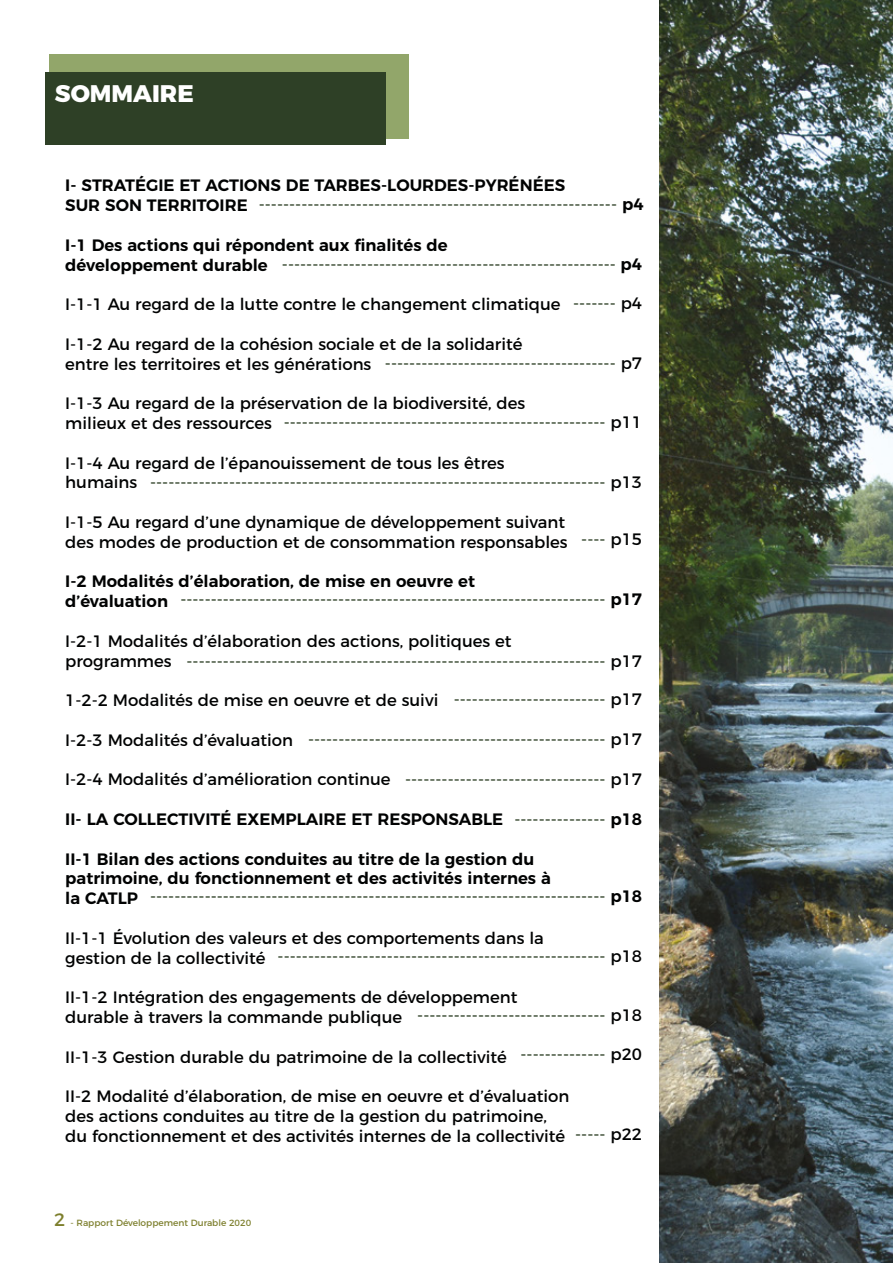
<style>
.page{position:relative;width:893px;height:1263px;background:#fff}
.page>*{position:absolute;margin:0;border:0;box-sizing:border-box;transform-origin:0 0}
.t1{font:800 24px "Montserrat";color:#fff}
.t2{font:16.5px/19.8px "Montserrat";color:#010202}
.t3{font:16.5px "Montserrat";color:#2e4026}
.t4{font:600 16.5px/19.8px "Montserrat";color:#010202}
.t5{font:9px "Montserrat";color:#7d7f2d}
.s1{font-weight:600;color:#010202}
.s2{color:#010202}
.s3{font-size:18px}
</style>
<div class="page">
<img style="left:659px;top:0;width:234px;height:1263px">
<div style="left:49px;top:54px;width:359px;height:84px;background:#92a66a"></div>
<div style="left:45px;top:72px;width:340px;height:73px;background:#2e4026"></div>
<h1 class="t1" style="left:55px;top:73px;width:140px">SOMMAIRE</h1>
<p class="t4" style="left:65px;top:174px;width:501px">I- STRATÉGIE ET ACTIONS DE TARBES-LOURDES-PYRÉNÉES<br>SUR SON TERRITOIRE</p>
<p class="t4" style="left:65px;top:234px;width:384px">I-1 Des actions qui répondent aux finalités de développement durable</p>
<p class="t2" style="left:65px;top:293px;width:497px">I-1-1 Au regard de la lutte contre le changement climatique</p>
<p class="t2" style="left:65px;top:333px;width:459px">I-1-2 Au regard de la cohésion sociale et de la solidarité entre les territoires et les générations</p>
<p class="t2" style="left:65px;top:392px;width:461px">I-1-3 Au regard de la préservation de la biodiversité, des milieux et des ressources</p>
<p class="t2" style="left:65px;top:451px;width:441px">I-1-4 Au regard de l’épanouissement de tous les êtres humains</p>
<p class="t2" style="left:65px;top:511px;width:504px">I-1-5 Au regard d’une dynamique de développement suivant des modes de production et de consommation responsables</p>
<p class="t4" style="left:65px;top:570px;width:411px">I-2 Modalités d’élaboration, de mise en oeuvre et d’évaluation</p>
<p class="t2" style="left:65px;top:630px;width:448px">I-2-1 Modalités d’élaboration des actions, politiques et programmes</p>
<p class="t2" style="left:65px;top:689px;width:375px">1-2-2 Modalités de mise en oeuvre et de suivi</p>
<p class="t2" style="left:65px;top:729px;width:229px">I-2-3 Modalités d’évaluation</p>
<p class="t2" style="left:65px;top:768px;width:327px">I-2-4 Modalités d’amélioration continue</p>
<p class="t4" style="left:65px;top:808px;width:439px">II- LA COLLECTIVITÉ EXEMPLAIRE ET RESPONSABLE</p>
<p class="t4" style="left:65px;top:848px;width:487px">II-1 Bilan des actions conduites au titre de la gestion du patrimoine, du fonctionnement et des activités internes à la CATLP</p>
<p class="t2" style="left:65px;top:927px;width:480px">II-1-1 Évolution des valeurs et des comportements dans la gestion de la collectivité</p>
<p class="t2" style="left:65px;top:986px;width:454px">II-1-2 Intégration des engagements de développement durable à travers la commande publique</p>
<p class="t2" style="left:65px;top:1045px;width:443px">II-1-3 Gestion durable du patrimoine de la collectivité</p>
<p class="t2" style="left:65px;top:1085px;width:506px">II-2 Modalité d’élaboration, de mise en oeuvre et d’évaluation des actions conduites au titre de la gestion du patrimoine, du fonctionnement et des activités internes de la collectivité</p>
<p class="t3" style="left:259px;top:191px;width:386px">----------------------------------------------------------- <span class="s1">p4</span></p>
<p class="t3" style="left:282px;top:251px;width:362px">------------------------------------------------------- <span class="s1">p4</span></p>
<p class="t3" style="left:573px;top:290px;width:70px">------- <span class="s2">p4</span></p>
<p class="t3" style="left:385px;top:350px;width:259px">-------------------------------------- <span class="s2">p7</span></p>
<p class="t3" style="left:284px;top:409px;width:360px">----------------------------------------------------- <span class="s2">p11</span></p>
<p class="t3" style="left:150px;top:469px;width:493px">--------------------------------------------------------------------------- <span class="s2">p13</span></p>
<p class="t3" style="left:581px;top:526px;width:62px">---- <span class="s2">p15</span></p>
<p class="t3" style="left:180px;top:586px;width:463px">---------------------------------------------------------------------- <span class="s1">p17</span></p>
<p class="t3" style="left:187px;top:647px;width:457px">--------------------------------------------------------------------- <span class="s2">p17</span></p>
<p class="t3" style="left:454px;top:686px;width:190px">------------------------- <span class="s2">p17</span></p>
<p class="t3" style="left:308px;top:726px;width:336px">------------------------------------------------- <span class="s2">p17</span></p>
<p class="t3" style="left:405px;top:766px;width:238px">--------------------------------- <span class="s2">p17</span></p>
<p class="t3" style="left:514px;top:806px;width:129px">--------------- <span class="s1">p18</span></p>
<p class="t3" style="left:150px;top:883px;width:493px">--------------------------------------------------------------------------- <span class="s1">p18</span></p>
<p class="t3" style="left:278px;top:942px;width:366px">------------------------------------------------------ <span class="s2">p18</span></p>
<p class="t3" style="left:417px;top:1002px;width:226px">------------------------------- <span class="s2">p18</span></p>
<p class="t3" style="left:520px;top:1041px;width:123px">-------------- <span class="s2">p20</span></p>
<p class="t3" style="left:575px;top:1121px;width:68px">----- <span class="s2">p22</span></p>
<p class="t5" style="left:54px;top:1216px;width:199px"><span class="s3">2</span> - Rapport Développement Durable 2020</p>
</div>
